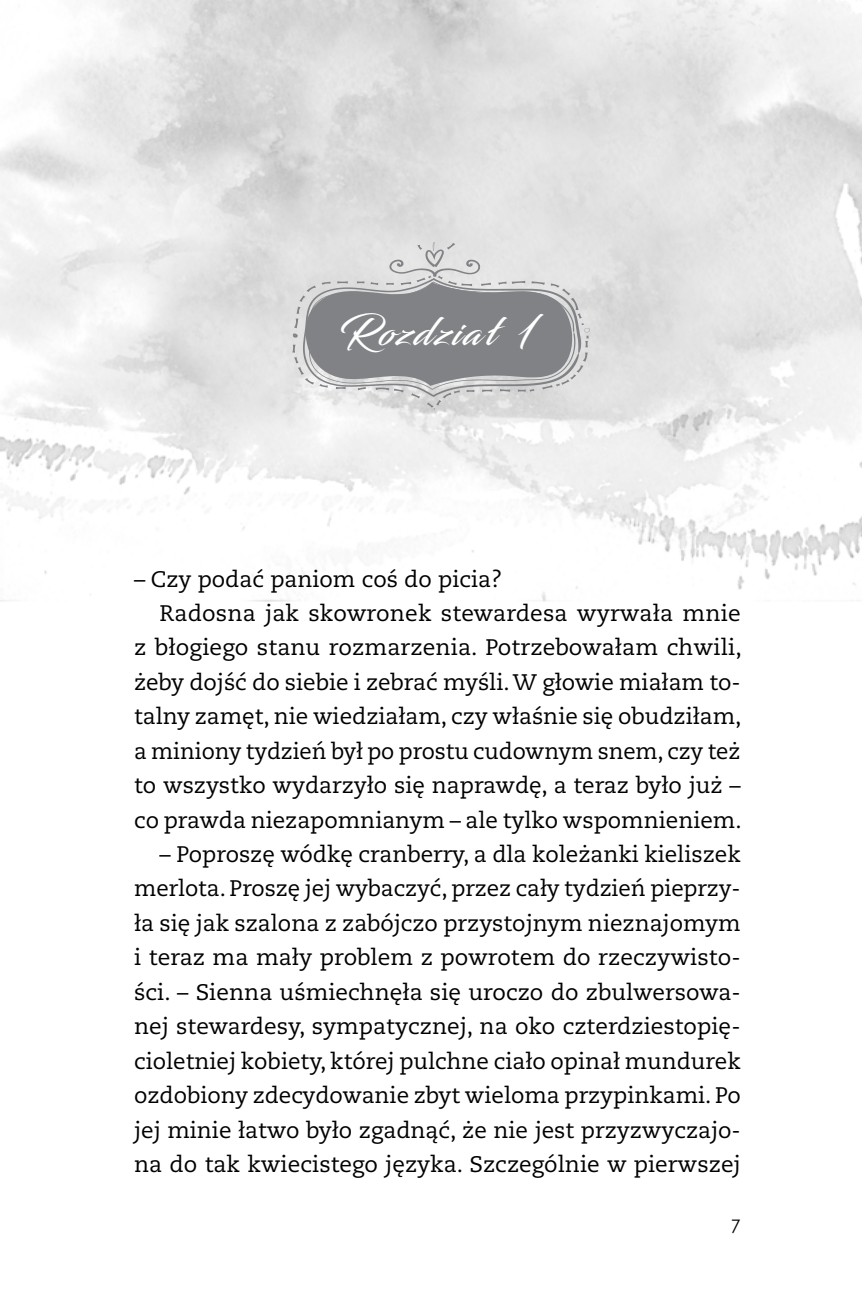
<style>
.page{position:relative;width:862px;height:1308px;background:#fff}
.page>*{position:absolute;margin:0;border:0;box-sizing:border-box;transform-origin:0 0}
.t1{font:38.25px "Blacksword";letter-spacing:.065em;color:#fff}
.t2{font:22.5px/34.4px "Caecilia CE";color:#000;text-align:justify}
.t3{font:18.68px "Century Gothic";color:#000;scale:.95 1}
</style>
<div class="page">
<img style="left:0;top:0;width:861px;height:602px">
<svg style="left:292px;top:242px;width:297px;height:168px;background:#b1b2b3"></svg>
<h1 class="t1" style="left:339px;top:310px;width:196px">Rozdział 1</h1>
<p class="t2" style="left:134px;top:561px;width:369px">– Czy podać paniom coś do picia?</p>
<p class="t2" style="left:159px;top:595px;width:582px">Radosna jak skowronek stewardesa wyrwała mnie</p>
<p class="t2" style="left:134px;top:630px;width:608px">z błogiego stanu rozmarzenia. Potrzebowałam chwili,</p>
<p class="t2" style="left:134px;top:664px;width:607px">żeby dojść do siebie i zebrać myśli. W głowie miałam to-</p>
<p class="t2" style="left:134px;top:699px;width:608px">talny zamęt, nie wiedziałam, czy właśnie się obudziłam,</p>
<p class="t2" style="left:134px;top:733px;width:607px">a miniony tydzień był po prostu cudownym snem, czy też</p>
<p class="t2" style="left:134px;top:767px;width:607px">to wszystko wydarzyło się naprawdę, a teraz było już –</p>
<p class="t2" style="left:134px;top:802px;width:608px">co prawda niezapomnianym – ale tylko wspomnieniem.</p>
<p class="t2" style="left:134px;top:836px;width:608px;text-indent:26px">– Poproszę wódkę cranberry, a dla koleżanki kieliszek merlota. Proszę jej wybaczyć, przez cały tydzień pieprzy&shy;ła się jak szalona z zabójczo przystojnym nieznajomym i teraz ma mały problem z powrotem do rzeczywisto&shy;ści. – Sienna uśmiechnęła się uroczo do zbulwersowa&shy;nej stewardesy, sympatycznej, na oko czterdziestopię&shy;cioletniej kobiety, której pulchne ciało opinał mundurek ozdobiony zdecydowanie zbyt wieloma przypinkami. Po jej minie łatwo było zgadnąć, że nie jest przyzwyczajo&shy;na do tak kwiecistego języka. Szczególnie w pierwszej</p>
<p class="t3" style="left:730px;top:1212px;width:12px">7</p>
</div>
